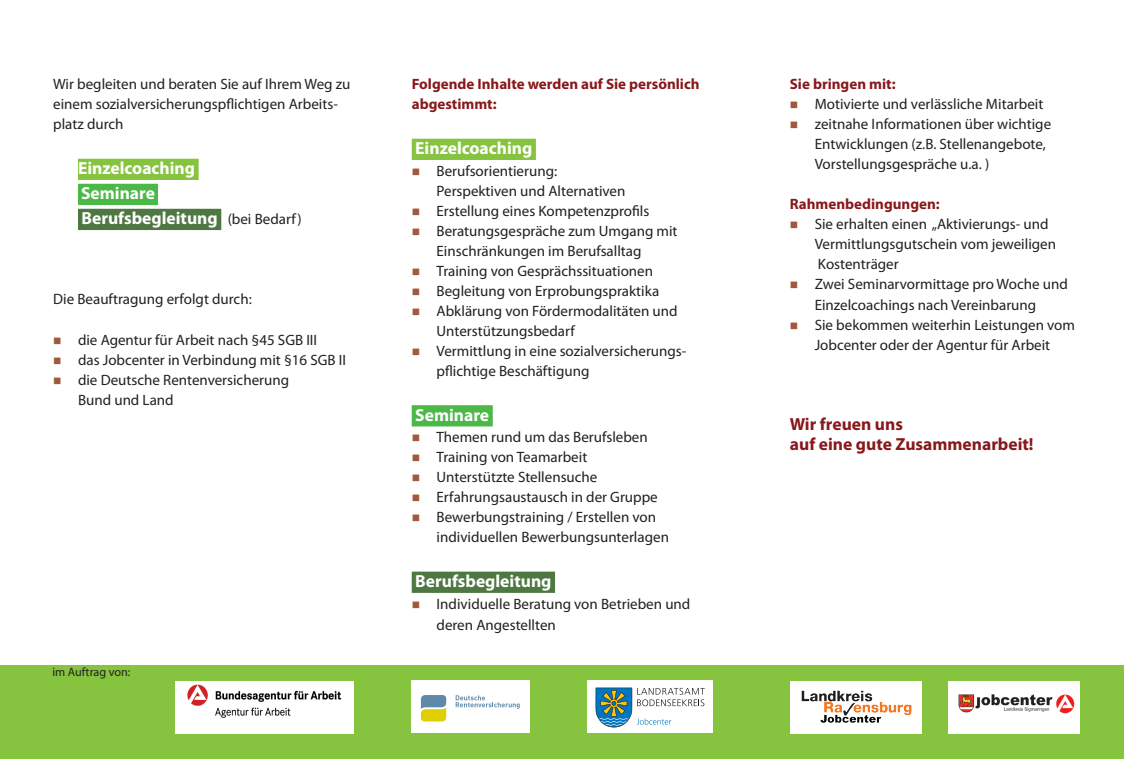
<style>
.page{position:relative;width:1124px;height:759px;background:#fff}
.page>*{position:absolute;margin:0;border:0;box-sizing:border-box;transform-origin:0 0}
.t1{font:700 17.5px "Myriad Pro";color:#fff}
.t2{font:700 17.5px "Myriad Pro";color:#88181b}
.t3{font:15px/20px "Myriad Pro";color:#231f20}
.t4{font:700 15px/20px "Myriad Pro";color:#88181b}
.t5{font:12.12px "Myriad Pro";color:#231f20}
.s1{font-weight:400;font-size:15px;color:#231f20}
.s2{color:#a0583e}
</style>
<div class="page">
<div style="left:0;top:664px;width:1123px;height:94px;background:#86c43f"></div>
<div style="left:411px;top:139px;width:125px;height:21px;background:#86c43f"></div>
<div style="left:411px;top:405px;width:81px;height:21px;background:#4cb848"></div>
<div style="left:411px;top:571px;width:144px;height:21px;background:#4e7742"></div>
<div style="left:78px;top:159px;width:120px;height:21px;background:#86c43f"></div>
<div style="left:78px;top:184px;width:80px;height:21px;background:#4cb848"></div>
<div style="left:78px;top:209px;width:143px;height:21px;background:#4e7742"></div>
<div style="left:176px;top:680px;width:178px;height:52px;background:#fff"></div>
<img style="left:187px;top:684px;width:155px;height:33px">
<div style="left:789px;top:680px;width:132px;height:52px;background:#fff"></div>
<img style="left:801px;top:690px;width:111px;height:33px">
<div style="left:587px;top:680px;width:125px;height:52px;background:#fff"></div>
<svg style="left:595px;top:687px;width:109px;height:40px"></svg>
<div style="left:411px;top:680px;width:119px;height:52px;background:#fff"></div>
<svg style="left:421px;top:695px;width:25px;height:26px"></svg>
<svg style="left:455px;top:695px;width:64px;height:13px"></svg>
<div style="left:947px;top:680px;width:132px;height:52px;background:#fff"></div>
<img style="left:958px;top:694px;width:117px;height:20px">
<p class="t3" style="left:53px;top:74px;width:299px">Wir begleiten und beraten Sie auf Ihrem Weg zu einem sozialversicherungspflichtigen Arbeits&shy;platz durch</p>
<p class="t1" style="left:78px;top:157px;width:119px">Einzelcoaching</p>
<p class="t1" style="left:81px;top:182px;width:75px">Seminare</p>
<p class="t1" style="left:81px;top:207px;width:221px">Berufsbegleitung <span class="s1">(bei Bedarf)</span></p>
<p class="t3" style="left:53px;top:289px;width:200px">Die Beauftragung erfolgt durch:</p>
<p class="t3" style="left:53px;top:329px;width:265px"><span class="s2">■</span> die Agentur für Arbeit nach §45 SGB III</p>
<p class="t3" style="left:53px;top:349px;width:294px"><span class="s2">■</span> das Jobcenter in Verbindung mit §16 SGB II</p>
<p class="t3" style="left:78px;top:369px;width:212px;text-indent:-25px"><span class="s2">■</span> die Deutsche Rentenversicherung<br>Bund und Land</p>
<p class="t5" style="left:52px;top:664px;width:80px">im Auftrag von:</p>
<p class="t4" style="left:411px;top:74px;width:289px">Folgende Inhalte werden auf Sie persönlich abgestimmt:</p>
<p class="t1" style="left:415px;top:137px;width:119px">Einzelcoaching</p>
<p class="t3" style="left:436px;top:160px;width:190px;text-indent:-25px"><span class="s2">■</span> Berufsorientierung:<br>Perspektiven und Alternativen</p>
<p class="t3" style="left:411px;top:200px;width:239px"><span class="s2">■</span> Erstellung eines Kompetenzprofils</p>
<p class="t3" style="left:436px;top:220px;width:242px;text-indent:-25px"><span class="s2">■</span> Beratungsgespräche zum Umgang mit<br>Einschränkungen im Berufsalltag</p>
<p class="t3" style="left:411px;top:260px;width:243px"><span class="s2">■</span> Training von Gesprächssituationen</p>
<p class="t3" style="left:411px;top:280px;width:249px"><span class="s2">■</span> Begleitung von Erprobungspraktika</p>
<p class="t3" style="left:436px;top:300px;width:242px;text-indent:-25px"><span class="s2">■</span> Abklärung von Fördermodalitäten und<br>Unterstützungsbedarf</p>
<p class="t3" style="left:436px;top:340px;width:251px;text-indent:-25px"><span class="s2">■</span> Vermittlung in eine sozialversicherungs&shy;pflichtige Beschäftigung</p>
<p class="t1" style="left:415px;top:403px;width:75px">Seminare</p>
<p class="t3" style="left:411px;top:426px;width:237px"><span class="s2">■</span> Themen rund um das Berufsleben</p>
<p class="t3" style="left:411px;top:446px;width:177px"><span class="s2">■</span> Training von Teamarbeit</p>
<p class="t3" style="left:411px;top:466px;width:187px"><span class="s2">■</span> Unterstützte Stellensuche</p>
<p class="t3" style="left:411px;top:486px;width:247px"><span class="s2">■</span> Erfahrungsaustausch in der Gruppe</p>
<p class="t3" style="left:436px;top:506px;width:234px;text-indent:-25px"><span class="s2">■</span> Bewerbungstraining / Erstellen von individuellen Bewerbungsunterlagen</p>
<p class="t1" style="left:415px;top:569px;width:138px">Berufsbegleitung</p>
<p class="t3" style="left:436px;top:592px;width:255px;line-height:21.2px;text-indent:-25px"><span class="s2">■</span> Individuelle Beratung von Betrieben und deren Angestellten</p>
<p class="t4" style="left:789px;top:74px;width:107px">Sie bringen mit:</p>
<p class="t3" style="left:789px;top:94px;width:255px"><span class="s2">■</span> Motivierte und verlässliche Mitarbeit</p>
<p class="t3" style="left:814px;top:114px;width:238px;text-indent:-25px"><span class="s2">■</span> zeitnahe Informationen über wichtige<br>Entwicklungen (z.B. Stellenangebote,<br>Vorstellungsgespräche u.a. )</p>
<p class="t4" style="left:789px;top:194px;width:151px">Rahmenbedingungen:</p>
<p class="t3" style="left:814px;top:214px;width:243px;text-indent:-25px"><span class="s2">■</span> Sie erhalten einen „Aktivierungs- und<br>Vermittlungsgutschein vom jeweiligen<br>Kostenträger</p>
<p class="t3" style="left:789px;top:274px;width:279px;text-align:center"><span class="s2">■</span> Zwei Seminarvormittage pro Woche und<br>Einzelcoachings nach Vereinbarung</p>
<p class="t3" style="left:789px;top:314px;width:286px;text-align:center"><span class="s2">■</span> Sie bekommen weiterhin Leistungen vom<br>Jobcenter oder der Agentur für Arbeit</p>
<p class="t2" style="left:789px;top:412px;width:115px">Wir freuen uns</p>
<p class="t2" style="left:789px;top:432px;width:245px">auf eine gute Zusammenarbeit!</p>
</div>
